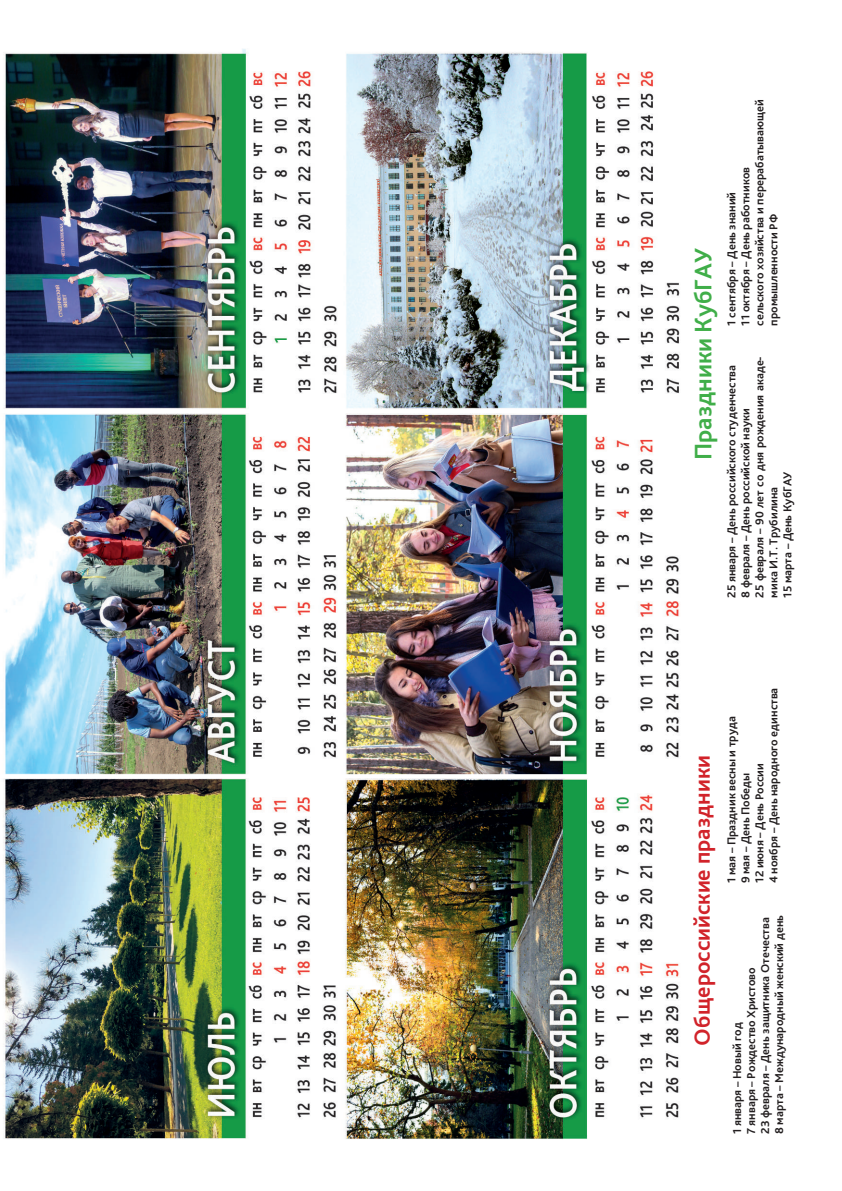
<style>
.page{position:relative;width:842px;height:1191px;background:#fff}
.page>*{position:absolute;margin:0;border:0;box-sizing:border-box;transform-origin:0 0}
.t1{font:700 25px "Bliss Pro";color:#40ae49}
.t2{font:700 23px "Bliss Pro";color:#d1232a}
.t3{font:700 12px/14px "Bliss Pro";color:#231f20}
</style>
<div class="page">
<img style="left:3px;top:49px;width:677px;height:1090px">
<h1 class="t1" style="left:693px;top:460px;width:214px;rotate:-90deg">Праздники КубГАУ</h1>
<p class="t3" style="left:726px;top:326px;width:228px;rotate:-90deg">1 сентября – День знаний<br>11 октября – День работников<br>сельского хозяйства и перерабатывающей промышленности РФ</p>
<p class="t3" style="left:726px;top:598px;width:243px;rotate:-90deg">25 января – День российского студенчества<br>8 февраля – День российской науки<br>25 февраля – 90 лет со дня рождения акаде&shy;мика И.Т. Трубилина<br>15 марта – День КубГАУ</p>
<h2 class="t2" style="left:693px;top:1046px;width:292px;rotate:-90deg">Общероссийские праздники</h2>
<p class="t3" style="left:726px;top:883px;width:197px;rotate:-90deg">1 мая – Праздник весны и труда<br>9 мая – День Победы<br>12 июня – День России<br>4 ноября – День народного единства</p>
<p class="t3" style="left:731px;top:1134px;width:221px;rotate:-90deg">1 января – Новый год<br>7 января – Рождество Христово<br>23 февраля – День защитника Отечества<br>8 марта – Международный женский день</p>
</div>
